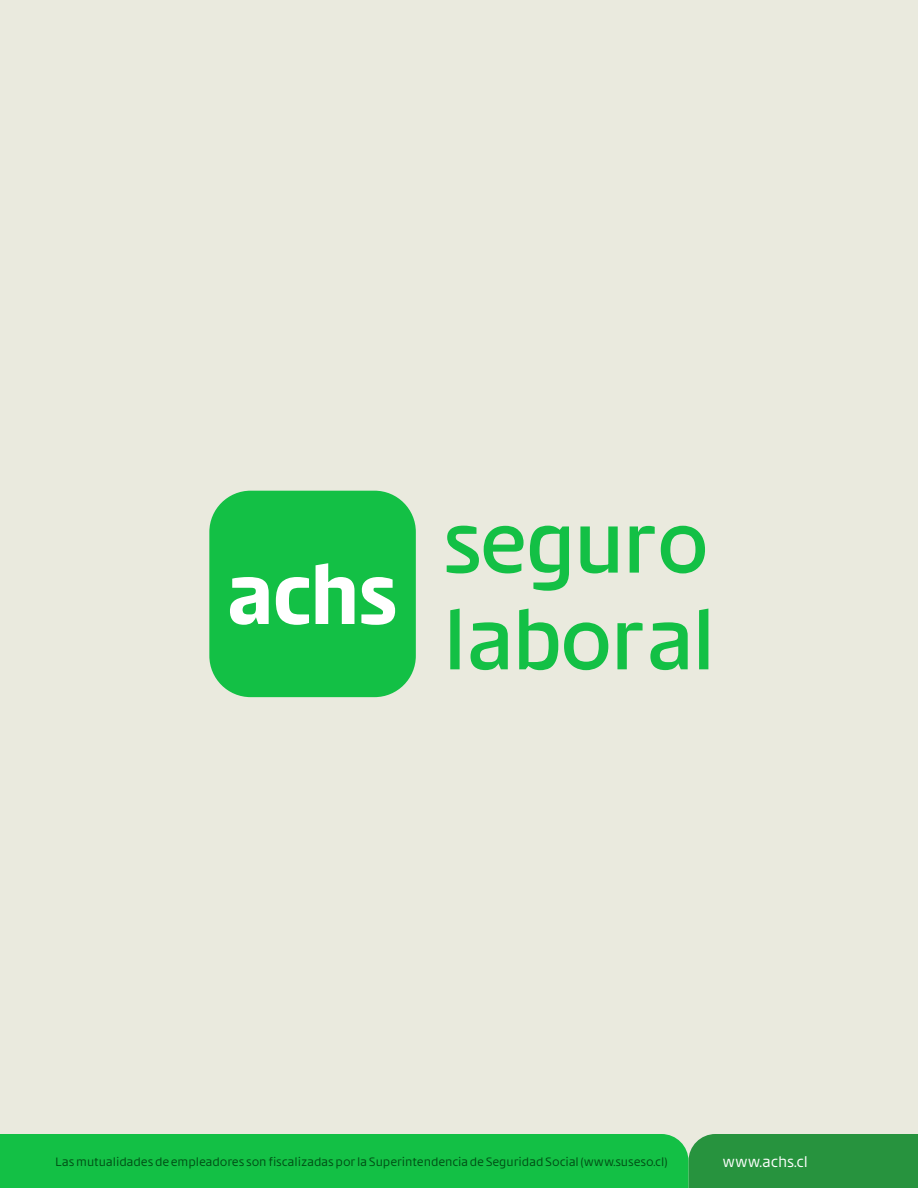
<style>
.page{position:relative;width:918px;height:1188px;background:#eaeade}
.page>*{position:absolute;margin:0;border:0;box-sizing:border-box;transform-origin:0 0}
.t1{font:84.6px/96.8px "ACHS Nueva";color:#13c045}
.t2{font:84.6px "ACHS Nueva";color:#fff}
.t3{font:15px "ACHS Nueva Sans";color:#fff}
.t4{font:12px "ACHS Nueva Sans";letter-spacing:-.005em;color:#004c14}
</style>
<div class="page">
<svg style="left:0;top:1134px;width:918px;height:54px;background:#19b544"></svg>
<div style="left:209px;top:491px;width:207px;height:206px;background:#13c045;border-radius:41px"></div>
<p class="t2" style="left:226px;top:543px;width:172px">achs</p>
<p class="t1" style="left:444px;top:493px;width:272px">seguro laboral</p>
<p class="t4" style="left:55px;top:1154px;width:614px">Las mutualidades de empleadores son fiscalizadas por la Superintendencia de Seguridad Social (www.suseso.cl)</p>
<p class="t3" style="left:723px;top:1152px;width:87px">www.achs.cl</p>
</div>
